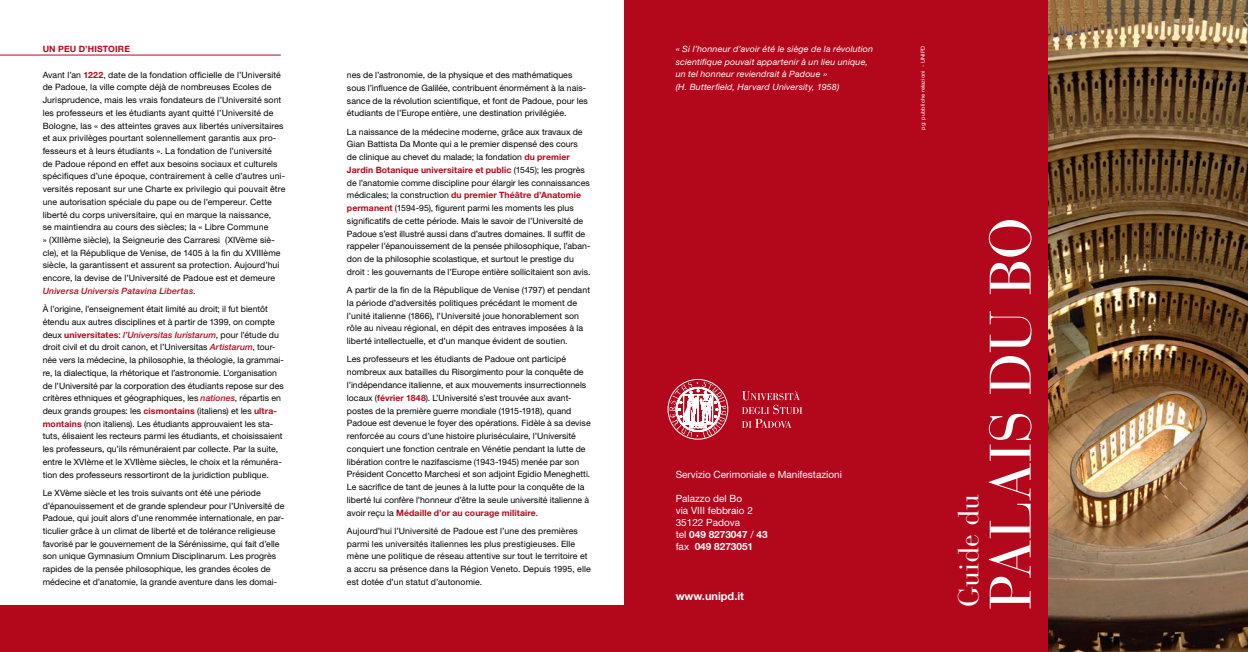
<style>
.page{position:relative;width:1248px;height:652px;background:#fff}
.page>*{position:absolute;margin:0;border:0;box-sizing:border-box;transform-origin:0 0}
.t1{font:58px "Bauer Bodoni";color:#fff}
.t2{font:28.6px "Bauer Bodoni";color:#fff}
.t3{font:700 11px "Helvetica Neue";color:#fff}
.t4{font:10px/12px "Helvetica Neue";color:#fff}
.t5{font:8.7px/12.7px "Helvetica Neue";letter-spacing:.005em;color:#000}
.t6{font:italic 8.7px/12.5px "Helvetica Neue";letter-spacing:.015em;color:#fff}
.t7{font:700 8.7px "Helvetica Neue";letter-spacing:.02em;color:#b3071b}
.t8{font:5.5px "Helvetica Neue";letter-spacing:.025em;color:#fff}
.s1{font-weight:700;color:#b3071b}
.s2{font-weight:500;font-style:italic;color:#b3071b}
.s3{font-weight:700}
</style>
<div class="page">
<img style="left:1047px;top:0;width:200px;height:652px">
<div style="left:624px;top:0;width:423px;height:652px;background:#b3071b"></div>
<div style="left:0;top:605px;width:624px;height:47px;background:#b3071b"></div>
<svg style="left:742px;top:391px;width:60px;height:37px"></svg>
<div style="left:667px;top:379px;width:61px;height:60px;border:1px solid #fff;border-radius:50%"></div>
<svg style="left:669px;top:382px;width:57px;height:56px"></svg>
<hr style="left:0;top:55px;width:281px;height:1px;background:#b3071b">
<p class="t7" style="left:43px;top:44px;width:89px">UN PEU D’HISTOIRE</p>
<p class="t5" style="left:43px;top:68px;width:244px">Avant l’an <span class="s1">1222</span>, date de la fondation officielle de l’Université de Padoue, la ville compte déjà de nombreuses Ecoles de Jurisprudence, mais les vrais fondateurs de l’Université sont les professeurs et les étudiants ayant quitté l’Université de Bologne, las « des atteintes graves aux libertés universitaires et aux privilèges pourtant solennellement garantis aux pro&shy;fesseurs et à leurs étudiants ». La fondation de l’université<br>de Padoue répond en effet aux besoins sociaux et culturels spécifiques d’une époque, contrairement à celle d’autres uni&shy;versités reposant sur une Charte ex privilegio qui pouvait être une autorisation spéciale du pape ou de l’empereur. Cette liberté du corps universitaire, qui en marque la naissance,<br>se maintiendra au cours des siècles; la « Libre Commune<br>» (XIIIème siècle), la Seigneurie des Carraresi (XIVème siè&shy;cle), et la République de Venise, de 1405 à la fin du XVIIIème siècle, la garantissent et assurent sa protection. Aujourd’hui encore, la devise de l’Université de Padoue est et demeure <span class="s2">Universa Universis Patavina Libertas</span>.</p>
<p class="t5" style="left:43px;top:303px;width:243px">À l’origine, l’enseignement était limité au droit; il fut bientôt étendu aux autres disciplines et à partir de 1399, on compte deux <span class="s1">universitates</span>: <span class="s2">l’Universitas Iuristarum</span>, pour l’étude du droit civil et du droit canon, et l’Universitas <span class="s2">Artistarum</span>, tour&shy;née vers la médecine, la philosophie, la théologie, la grammai&shy;re, la dialectique, la rhétorique et l’astronomie. L’organisation de l’Université par la corporation des étudiants repose sur des critères ethniques et géographiques, les <span class="s2">nationes</span>, répartis en deux grands groupes: les <span class="s1">cismontains</span> (italiens) et les <span class="s1">ultra&shy;montains</span> (non italiens). Les étudiants approuvaient les sta&shy;tuts, élisaient les recteurs parmi les étudiants, et choisissaient les professeurs, qu’ils rémunéraient par collecte. Par la suite, entre le XVIème et le XVIIème siècles, le choix et la rémunéra&shy;tion des professeurs ressortiront de la juridiction publique.</p>
<p class="t5" style="left:43px;top:486px;width:243px">Le XVème siècle et les trois suivants ont été une période d’épanouissement et de grande splendeur pour l’Université de Padoue, qui jouit alors d’une renommée internationale, en par&shy;ticulier grâce à un climat de liberté et de tolérance religieuse favorisé par le gouvernement de la Sérénissime, qui fait d’elle son unique Gymnasium Omnium Disciplinarum. Les progrès rapides de la pensée philosophique, les grandes écoles de médecine et d’anatomie, la grande aventure dans les domai-</p>
<p class="t5" style="left:347px;top:68px;width:242px">nes de l’astronomie, de la physique et des mathématiques sous l’influence de Galilée, contribuent énormément à la nais&shy;sance de la révolution scientifique, et font de Padoue, pour les étudiants de l’Europe entière, une destination privilégiée.</p>
<p class="t5" style="left:347px;top:125px;width:245px">La naissance de la médecine moderne, grâce aux travaux de Gian Battista Da Monte qui a le premier dispensé des cours<br>de clinique au chevet du malade; la fondation <span class="s1">du premier Jardin Botanique universitaire et public</span> (1545); les progrès de l’anatomie comme discipline pour élargir les connaissances médicales; la construction <span class="s1">du premier Théâtre d’Anatomie permanent</span> (1594-95), figurent parmi les moments les plus significatifs de cette période. Mais le savoir de l’Université de Padoue s’est illustré aussi dans d’autres domaines. Il suffit de rappeler l’épanouissement de la pensée philosophique, l’aban&shy;don de la philosophie scolastique, et surtout le prestige du droit : les gouvernants de l’Europe entière sollicitaient son avis.</p>
<p class="t5" style="left:347px;top:284px;width:245px">A partir de la fin de la République de Venise (1797) et pendant la période d’adversités politiques précédant le moment de l’unité italienne (1866), l’Université joue honorablement son rôle au niveau régional, en dépit des entraves imposées à la liberté intellectuelle, et d’un manque évident de soutien.</p>
<p class="t5" style="left:347px;top:353px;width:245px">Les professeurs et les étudiants de Padoue ont participé nombreux aux batailles du Risorgimento pour la conquête de l’indépendance italienne, et aux mouvements insurrectionnels locaux (<span class="s1">février 1848</span>). L’Université s’est trouvée aux avant&shy;postes de la première guerre mondiale (1915-1918), quand Padoue est devenue le foyer des opérations. Fidèle à sa devise renforcée au cours d’une histoire pluriséculaire, l’Université conquiert une fonction centrale en Vénétie pendant la lutte de libération contre le nazifascisme (1943-1945) menée par son Président Concetto Marchesi et son adjoint Egidio Meneghetti.<br>Le sacrifice de tant de jeunes à la lutte pour la conquête de la liberté lui confère l’honneur d’être la seule université italienne à avoir reçu la <span class="s1">Médaille d’or au courage militaire</span>.</p>
<p class="t5" style="left:347px;top:524px;width:245px">Aujourd’hui l’Université de Padoue est l’une des premières parmi les universités italiennes les plus prestigieuses. Elle mène une politique de réseau attentive sur tout le territoire et a accru sa présence dans la Région Veneto. Depuis 1995, elle est dotée d’un statut d’autonomie.</p>
<p class="t6" style="left:675px;top:43px;width:199px">« Si l’honneur d’avoir été le siège de la révolution scientifique pouvait appartenir à un lieu unique, un tel honneur reviendrait à Padoue »<br>(H. Butterfield, Harvard University, 1958)</p>
<p class="t8" style="left:919px;top:130px;width:86px;rotate:-90deg">pg: pubbliche relazioni - UNIPD</p>
<p class="t4" style="left:675px;top:469px;width:168px">Servizio Cerimoniale e Manifestazioni</p>
<p class="t4" style="left:675px;top:493px;width:93px">Palazzo del Bo<br>via VIII febbraio 2<br>35122 Padova<br>tel <span class="s3">049 8273047</span> / <span class="s3">43 </span>fax <span class="s3">049 8273051</span></p>
<p class="t3" style="left:675px;top:589px;width:70px">www.unipd.it</p>
<h2 class="t2" style="left:951px;top:607px;width:114px;rotate:-90deg">Guide du</h2>
<h1 class="t1" style="left:975px;top:610px;width:394px;rotate:-90deg">PALAIS DU BO</h1>
</div>
